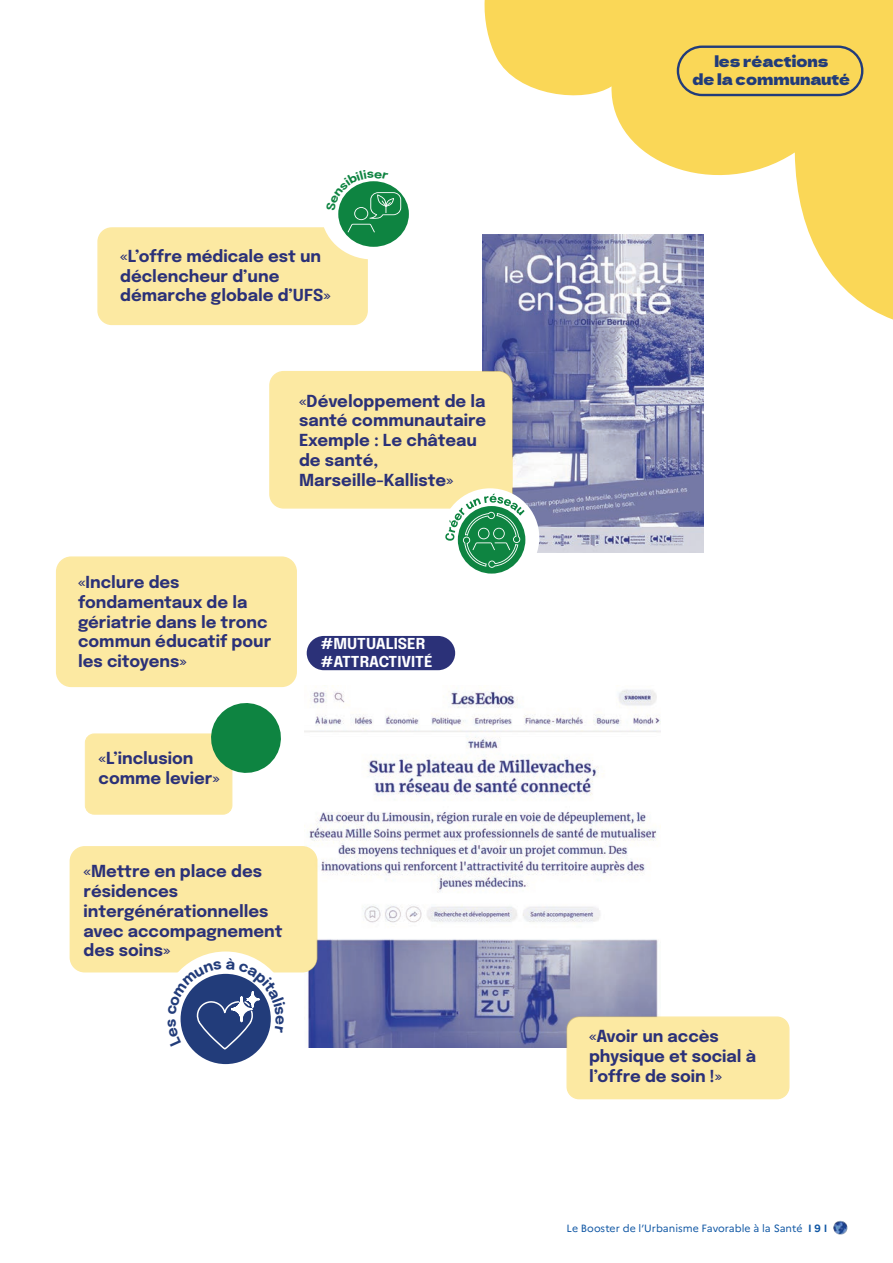
<style>
.page{position:relative;width:893px;height:1263px;background:#fff}
.page>*{position:absolute;margin:0;border:0;box-sizing:border-box;transform-origin:0 0}
.t1{font:16.5px/19.8px "Epilogue";color:#2b3178}
.t2{font:15px/18px "Dela Gothic One";letter-spacing:-.01em;color:#223c7a;text-align:center}
.t3{font:15px/18px "Epilogue";color:#fff}
.t4{font:10.5px "Marianne";color:#1057a4}
.s1{font-weight:700}
</style>
<div class="page">
<img style="left:833px;top:1220px;width:15px;height:15px">
<img style="left:482px;top:235px;width:222px;height:318px">
<img style="left:305px;top:685px;width:355px;height:362px">
<div style="left:307px;top:636px;width:148px;height:34px;background:#2b3178;border-radius:17px"></div>
<svg style="left:484px;top:0;width:409px;height:320px;fill:#fad757"></svg>
<div style="left:677px;top:46px;width:186px;height:50px;border:2px solid #223c7a;border-radius:24px"></div>
<div style="left:70px;top:847px;width:247px;height:125px;background:#fce9a2;border-radius:14px"></div>
<div style="left:70px;top:846px;width:247px;height:126px;border:1px solid #fad757;border-radius:14px"></div>
<div style="left:57px;top:557px;width:239px;height:129px;background:#fce9a2;border-radius:14px"></div>
<div style="left:56px;top:556px;width:241px;height:131px;border:1px solid #fad757;border-radius:14px"></div>
<div style="left:98px;top:228px;width:269px;height:96px;background:#fce9a2;border-radius:14px"></div>
<div style="left:97px;top:227px;width:271px;height:98px;border:1px solid #fad757;border-radius:14px"></div>
<div style="left:270px;top:372px;width:242px;height:136px;background:#fce9a2;border-radius:14px"></div>
<div style="left:269px;top:371px;width:244px;height:138px;border:1px solid #fad757;border-radius:14px"></div>
<div style="left:567px;top:1017px;width:222px;height:82px;background:#fce9a2;border-radius:12px"></div>
<div style="left:566px;top:1016px;width:223px;height:83px;border:1px solid #fad757;border-radius:12px"></div>
<div style="left:85px;top:734px;width:147px;height:80px;background:#fce9a2;border-radius:9px"></div>
<div style="left:85px;top:733px;width:147px;height:82px;border:1px solid #fad757;border-radius:9px"></div>
<div style="left:160px;top:951px;width:131px;height:131px;background:#fff;border-radius:50%"></div>
<div style="left:181px;top:974px;width:90px;height:90px;background:#223c7a;border-radius:50%"></div>
<div style="left:321px;top:164px;width:103px;height:95px;background:#fff;border-radius:50%"></div>
<div style="left:338px;top:181px;width:71px;height:66px;background:#0e8441;border-radius:50%"></div>
<div style="left:441px;top:488px;width:98px;height:99px;background:#fff;border-radius:50%"></div>
<div style="left:458px;top:506px;width:67px;height:68px;background:#0e8441;border-radius:50%"></div>
<svg style="left:445px;top:494px;width:80px;height:74px"></svg>
<svg style="left:207px;top:703px;width:74px;height:74px"></svg>
<svg style="left:168px;top:958px;width:117px;height:92px"></svg>
<svg style="left:338px;top:181px;width:63px;height:51px"></svg>
<p class="t1" style="left:120px;top:245px;width:212px">«L’offre médicale est un déclencheur d’une démarche globale d’UFS»</p>
<p class="t1" style="left:299px;top:390px;width:189px">«Développement de la santé communautaire<br>Exemple : Le château de santé,<br>Marseille-Kalliste»</p>
<p class="t1" style="left:78px;top:571px;width:195px">«Inclure des fondamentaux de la gériatrie dans le tronc commun éducatif pour les citoyens»</p>
<p class="t1" style="left:99px;top:748px;width:123px">«L’inclusion comme levier»</p>
<p class="t1" style="left:84px;top:860px;width:201px">«Mettre en place des résidences intergénérationnelles avec accompagnement des soins»</p>
<p class="t3" style="left:321px;top:634px;width:113px">#MUTUALISER #ATTRACTIVITÉ</p>
<p class="t2" style="left:693px;top:51px;width:159px">les réactions<br>de la communauté</p>
<p class="t1" style="left:589px;top:1025px;width:169px">«Avoir un accès physique et social à l’offre de soin !»</p>
<p class="t4" style="left:567px;top:1220px;width:262px">Le Booster de l’Urbanisme Favorable à la Santé <span class="s1">I 9 I</span></p>
</div>
